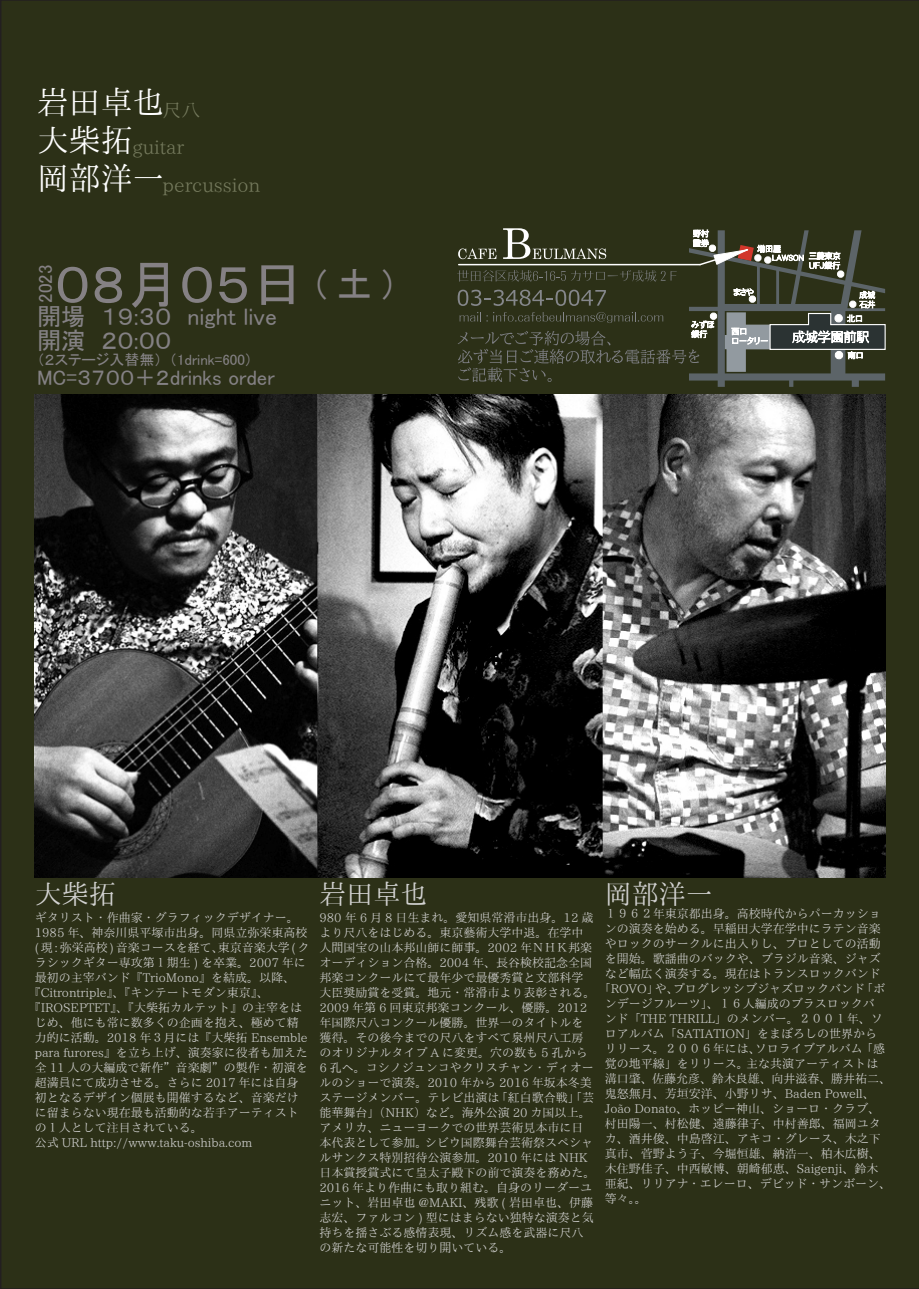
<style>
.page{position:relative;width:919px;height:1289px;background:#fff}
.page>*{position:absolute;margin:0;border:0;box-sizing:border-box;transform-origin:0 0}
.t1{font:52.5px "MS P Gothic";color:#858184}
.t2{font:31.8px/37.5px "IP Aex Mincho";color:#fff}
.t3{font:27px "IP Aex Mincho";color:#d2d2d1}
.t4{font:24px/24px "MS P Gothic";color:#848184}
.t5{font:21px "MS P Gothic";color:#848184}
.t6{font:19.05px "MS P Gothic";color:#858184}
.t7{font:18.75px "IP Aex Mincho";color:#757a5d}
.t8{font:15px "MS P Gothic";color:#848184}
.t9{font:12px/15px "IP Aex Mincho";color:#d2d2d1}
.s1{font-size:36px}
</style>
<div class="page">
<div style="left:0;top:0;width:918px;height:1288px;background:#2c3017"></div>
<svg style="left:457px;top:228px;width:429px;height:159px;background:#434735"></svg>
<img style="left:35px;top:394px;width:850px;height:483px">
<h2 class="t2" style="left:37px;top:86px;width:129px">岩田卓也大柴拓岡部洋一</h2>
<h3 class="t7" style="left:163px;top:99px;width:39px">尺八</h3>
<h3 class="t7" style="left:132px;top:137px;width:53px">guitar</h3>
<h3 class="t7" style="left:163px;top:175px;width:99px">percussion</h3>
<h1 class="t1" style="left:55px;top:258px;width:339px">０８月０５日 <span class="s1">( 土 )</span></h1>
<h3 class="t6" style="left:36px;top:303px;width:40px;rotate:-90deg">2023</h3>
<h3 class="t4" style="left:37px;top:304px;width:241px">開場　１９:３０　night live開演　２０:００</h3>
<p class="t8" style="left:37px;top:352px;width:217px">（２ステージ入替無）（1drink=600）</p>
<h3 class="t5" style="left:37px;top:367px;width:239px">MC=３７００＋２drinks order</h3>
<h3 class="t3" style="left:35px;top:879px;width:83px">大柴拓</h3>
<p class="t9" style="left:35px;top:910px;width:266px">ギタリスト・作曲家・グラフィックデザイナー。</p>
<p class="t9" style="left:35px;top:925px;width:274px">1985 年、神奈川県平塚市出身。同県立弥栄東高校</p>
<p class="t9" style="left:35px;top:940px;width:276px">(現:弥栄高校)音楽コースを経て、東京音楽大学(ク</p>
<p class="t9" style="left:35px;top:955px;width:273px">ラシックギター専攻第１期生 ) を卒業。2007 年に</p>
<p class="t9" style="left:35px;top:970px;width:262px">最初の主宰バンド『TrioMono』を結成。以降、</p>
<p class="t9" style="left:29px;top:985px;width:241px">『Citrontriple』、『キンテートモダン東京』、</p>
<p class="t9" style="left:29px;top:1000px;width:275px">『IROSEPTET』、『大柴拓カルテット』の主宰をは</p>
<p class="t9" style="left:35px;top:1015px;width:266px">じめ、他にも常に数多くの企画を抱え、極めて精</p>
<p class="t9" style="left:35px;top:1030px;width:274px">力的に活動。2018 年３月には『大柴拓 Ensemble</p>
<p class="t9" style="left:35px;top:1045px;width:275px">para furores』を立ち上げ、演奏家に役者も加えた</p>
<p class="t9" style="left:35px;top:1060px;width:274px">全 11 人の大編成で新作”音楽劇”の製作・初演を</p>
<p class="t9" style="left:35px;top:1075px;width:265px">超満員にて成功させる。さらに 2017 年には自身</p>
<p class="t9" style="left:35px;top:1090px;width:266px">初となるデザイン個展も開催するなど、音楽だけ</p>
<p class="t9" style="left:35px;top:1105px;width:266px">に留まらない現在最も活動的な若手アーティスト</p>
<p class="t9" style="left:35px;top:1120px;width:170px">の１人として注目されている。</p>
<p class="t9" style="left:35px;top:1135px;width:219px">公式 URL http://www.taku-oshiba.com</p>
<h3 class="t3" style="left:319px;top:879px;width:109px">岩田卓也</h3>
<p class="t9" style="left:319px;top:910px;width:277px">980 年 6 月 8 日生まれ。愛知県常滑市出身。12 歳より尺八をはじめる。東京藝術大学中退。在学中人間国宝の山本邦山師に師事。2002 年ＮＨＫ邦楽オーディション合格。2004 年、長谷検校記念全国邦楽コンクールにて最年少で最優秀賞と文部科学大臣奨励賞を受賞。地元・常滑市より表彰される。<br>2009 年第 6 回東京邦楽コンクール、優勝。2012年国際尺八コンクール優勝。世界一のタイトルを獲得。その後今までの尺八をすべて泉州尺八工房のオリジナルタイプ A に変更。穴の数も 5 孔から<br>6 孔へ。コシノジュンコやクリスチャン・ディオールのショーで演奏。2010 年から 2016 年坂本冬美ステージメンバー。テレビ出演は「紅白歌合戦」「芸能華舞台」（NHK）など。海外公演 20 カ国以上。アメリカ、ニューヨークでの世界芸術見本市に日本代表として参加。シビウ国際舞台芸術祭スペシャルサンクス特別招待公演参加。2010 年には NHK日本賞授賞式にて皇太子殿下の前で演奏を務めた。<br>2016 年より作曲にも取り組む。自身のリーダーユニット、岩田卓也 @MAKI、残歌 ( 岩田卓也、伊藤志宏、ファルコン ) 型にはまらない独特な演奏と気持ちを揺さぶる感情表現、リズム感を武器に尺八の新たな可能性を切り開いている。</p>
<h3 class="t3" style="left:604px;top:879px;width:109px">岡部洋一</h3>
<p class="t9" style="left:604px;top:906px;width:277px">１９６２年東京都出身。高校時代からパーカッショ</p>
<p class="t9" style="left:604px;top:921px;width:277px">ンの演奏を始める。早稲田大学在学中にラテン音楽</p>
<p class="t9" style="left:604px;top:936px;width:277px">やロックのサークルに出入りし、プロとしての活動</p>
<p class="t9" style="left:604px;top:951px;width:277px">を開始。歌謡曲のバックや、ブラジル音楽、ジャズ</p>
<p class="t9" style="left:604px;top:966px;width:277px">など幅広く演奏する。現在はトランスロックバンド</p>
<p class="t9" style="left:598px;top:981px;width:288px">「ROVO」や、プログレッシブジャズロックバンド「ボ</p>
<p class="t9" style="left:604px;top:996px;width:271px">ンデージフルーツ」、１６人編成のブラスロックバ</p>
<p class="t9" style="left:604px;top:1011px;width:279px">ンド「THE THRILL」のメンバー。２００１年、ソ</p>
<p class="t9" style="left:604px;top:1026px;width:274px">ロアルバム「SATIATION」をまぼろしの世界から</p>
<p class="t9" style="left:604px;top:1041px;width:282px">リリース。２００６年には、ソロライブアルバム「感</p>
<p class="t9" style="left:604px;top:1056px;width:275px">覚の地平線」をリリース。主な共演アーティストは</p>
<p class="t9" style="left:604px;top:1071px;width:288px">溝口肇、佐藤允彦、鈴木良雄、向井滋春、勝井祐二、</p>
<p class="t9" style="left:604px;top:1086px;width:271px">鬼怒無月、芳垣安洋、小野リサ、Baden Powell、</p>
<p class="t9" style="left:604px;top:1101px;width:277px">João Donato、ホッピー神山、ショーロ・クラブ、</p>
<p class="t9" style="left:604px;top:1116px;width:277px">村田陽一、村松健、遠藤律子、中村善郎、福岡ユタ</p>
<p class="t9" style="left:604px;top:1131px;width:277px">カ、酒井俊、中島啓江、アキコ・グレース、木之下</p>
<p class="t9" style="left:604px;top:1146px;width:277px">真市、菅野よう子、今堀恒雄、納浩一、柏木広樹、</p>
<p class="t9" style="left:604px;top:1161px;width:275px">木住野佳子、中西敏博、朝崎郁恵、Saigenji、鈴木</p>
<p class="t9" style="left:604px;top:1176px;width:288px">亜紀、リリアナ・エレーロ、デビッド・サンボーン、</p>
<p class="t9" style="left:604px;top:1191px;width:43px">等々。。</p>
</div>
